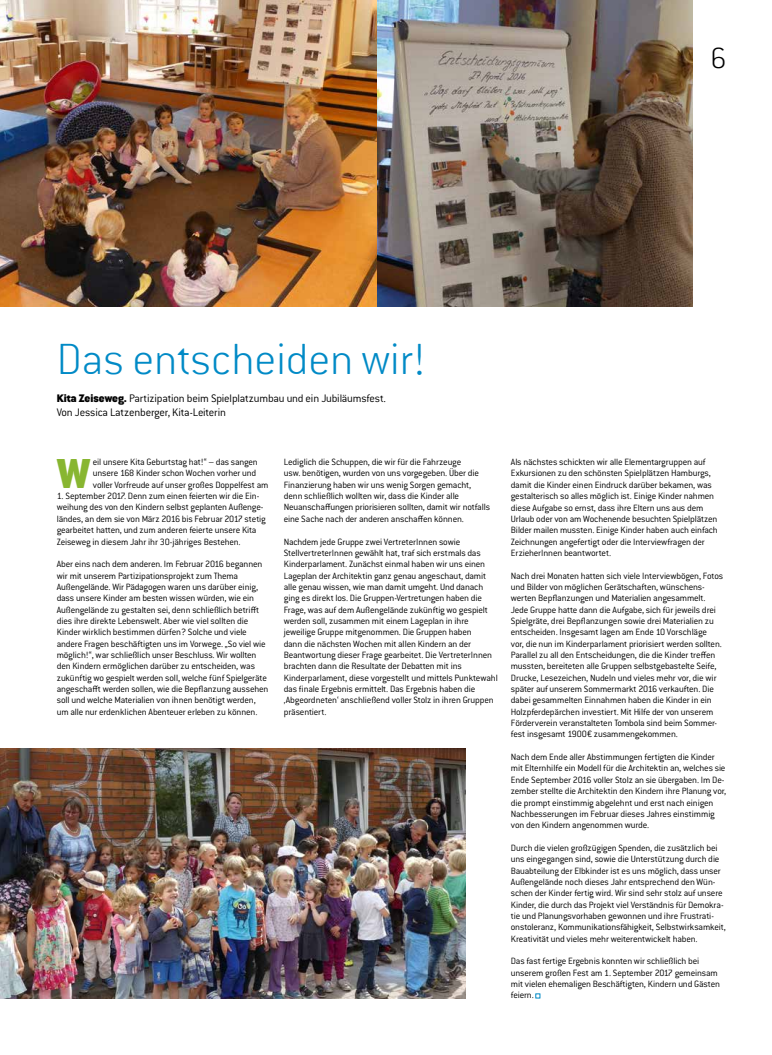
<style>
.page{position:relative;width:772px;height:1055px;background:#fff}
.page>*{position:absolute;margin:0;border:0;box-sizing:border-box;transform-origin:0 0}
.t1{font:300 expanded 48px "Conduit For Elbkinder";color:#018ac6}
.t2{font:900 45.9px "Conduit For Elbkinder";color:#88b631}
.t3{font:300 expanded 32px "Conduit For Elbkinder";color:#000}
.t4{font:300 12px/14px "Conduit For Elbkinder";letter-spacing:-.02em;color:#000}
.t5{font:300 10px/11.3px "Conduit For Elbkinder";letter-spacing:-.015em;color:#000}
.s1{font-weight:900}
</style>
<div class="page">
<img style="left:0;top:0;width:377px;height:306px">
<img style="left:0;top:748px;width:465px;height:250px">
<img style="left:377px;top:0;width:315px;height:306px">
<svg style="left:535px;top:993px;width:5px;height:5px"></svg>
<h3 class="t3" style="left:709px;top:41px;width:18px">6</h3>
<h1 class="t1" style="left:57px;top:334px;width:371px">Das entscheiden wir!</h1>
<p class="t4" style="left:57px;top:392px;width:330px"><span class="s1">Kita Zeiseweg.</span> Partizipation beim Spielplatzumbau und ein Jubiläumsfest.<br>Von Jessica Latzenberger, Kita-Leiterin</p>
<p class="t5" style="left:283px;top:456px;width:208px">Lediglich die Schuppen, die wir für die Fahrzeuge<br>usw. benötigen, wurden von uns vorgegeben. Über die Finanzierung haben wir uns wenig Sorgen gemacht, denn schließlich wollten wir, dass die Kinder alle Neuanschaffungen priorisieren sollten, damit wir notfalls eine Sache nach der anderen anschaffen können.</p>
<p class="t5" style="left:283px;top:536px;width:215px">Nachdem jede Gruppe zwei VertreterInnen sowie StellvertreterInnen gewählt hat, traf sich erstmals das Kinderparlament. Zunächst einmal haben wir uns einen Lageplan der Architektin ganz genau angeschaut, damit alle genau wissen, wie man damit umgeht. Und danach ging es direkt los. Die Gruppen-Vertretungen haben die Frage, was auf dem Außengelände zukünftig wo gespielt werden soll, zusammen mit einem Lageplan in ihre jeweilige Gruppe mitgenommen. Die Gruppen haben<br>dann die nächsten Wochen mit allen Kindern an der Beantwortung dieser Frage gearbeitet. Die VertreterInnen brachten dann die Resultate der Debatten mit ins Kinderparlament, diese vorgestellt und mittels Punktewahl das finale Ergebnis ermittelt. Das Ergebnis haben die ‚Abgeordneten‘ anschließend voller Stolz in ihren Gruppen präsentiert.</p>
<h2 class="t2" style="left:57px;top:445px;width:34px">W</h2>
<p class="t5" style="left:93px;top:456px;width:177px">eil unsere Kita Geburtstag hat!“ – das sangen unsere 168 Kinder schon Wochen vorher und voller Vorfreude auf unser großes Doppelfest am</p>
<p class="t5" style="left:57px;top:490px;width:210px">1. September 2017. Denn zum einen feierten wir die Ein&shy;weihung des von den Kindern selbst geplanten Außenge&shy;ländes, an dem sie von März 2016 bis Februar 2017 stetig gearbeitet hatten, und zum anderen feierte unsere Kita Zeiseweg in diesem Jahr ihr 30-jähriges Bestehen.</p>
<p class="t5" style="left:57px;top:558px;width:213px">Aber eins nach dem anderen. Im Februar 2016 begannen wir mit unserem Partizipationsprojekt zum Thema Außengelände. Wir Pädagogen waren uns darüber einig, dass unsere Kinder am besten wissen würden, wie ein Außengelände zu gestalten sei, denn schließlich betrifft dies ihre direkte Lebenswelt. Aber wie viel sollten die Kinder wirklich bestimmen dürfen? Solche und viele andere Fragen beschäftigten uns im Vorwege. „So viel wie möglich!“, war schließlich unser Beschluss. Wir wollten den Kindern ermöglichen darüber zu entscheiden, was zukünftig wo gespielt werden soll, welche fünf Spielgeräte angeschafft werden sollen, wie die Bepflanzung aussehen soll und welche Materialien von ihnen benötigt werden, um alle nur erdenklichen Abenteuer erleben zu können.</p>
<p class="t5" style="left:510px;top:456px;width:208px">Als nächstes schickten wir alle Elementargruppen auf Exkursionen zu den schönsten Spielplätzen Hamburgs, damit die Kinder einen Eindruck darüber bekamen, was gestalterisch so alles möglich ist. Einige Kinder nahmen diese Aufgabe so ernst, dass ihre Eltern uns aus dem Urlaub oder von am Wochenende besuchten Spielplätzen Bilder mailen mussten. Einige Kinder haben auch einfach Zeichnungen angefertigt oder die Interviewfragen der ErzieherInnen beantwortet.</p>
<p class="t5" style="left:510px;top:570px;width:214px">Nach drei Monaten hatten sich viele Interviewbögen, Fotos und Bilder von möglichen Gerätschaften, wünschens&shy;werten Bepflanzungen und Materialien angesammelt.<br>Jede Gruppe hatte dann die Aufgabe, sich für jeweils drei Spielgräte, drei Bepflanzungen sowie drei Materialien zu entscheiden. Insgesamt lagen am Ende 10 Vorschläge<br>vor, die nun im Kinderparlament priorisiert werden sollten.<br>Parallel zu all den Entscheidungen, die die Kinder treffen mussten, bereiteten alle Gruppen selbstgebastelte Seife, Drucke, Lesezeichen, Nudeln und vieles mehr vor, die wir später auf unserem Sommermarkt 2016 verkauften. Die dabei gesammelten Einnahmen haben die Kinder in ein Holzpferdepärchen investiert. Mit Hilfe der von unserem Förderverein veranstalteten Tombola sind beim Sommer&shy;fest insgesamt 1900€ zusammengekommen.</p>
<p class="t5" style="left:510px;top:751px;width:217px">Nach dem Ende aller Abstimmungen fertigten die Kinder mit Elternhilfe ein Modell für die Architektin an, welches sie Ende September 2016 voller Stolz an sie übergaben. Im De&shy;zember stellte die Architektin den Kindern ihre Planung vor, die prompt einstimmig abgelehnt und erst nach einigen Nachbesserungen im Februar dieses Jahres einstimmig von den Kindern angenommen wurde.</p>
<p class="t5" style="left:510px;top:842px;width:216px">Durch die vielen großzügigen Spenden, die zusätzlich bei uns eingegangen sind, sowie die Unterstützung durch die Bauabteilung der Elbkinder ist es uns möglich, dass unser Außengelände noch dieses Jahr entsprechend den Wün&shy;schen der Kinder fertig wird. Wir sind sehr stolz auf unsere Kinder, die durch das Projekt viel Verständnis für Demokra&shy;tie und Planungsvorhaben gewonnen und ihre Frustrati&shy;onstoleranz, Kommunikationsfähigkeit, Selbstwirksamkeit, Kreativität und vieles mehr weiterentwickelt haben.</p>
<p class="t5" style="left:510px;top:955px;width:210px">Das fast fertige Ergebnis konnten wir schließlich bei unserem großen Fest am 1. September 2017 gemeinsam mit vielen ehemaligen Beschäftigten, Kindern und Gästen feiern.</p>
</div>
